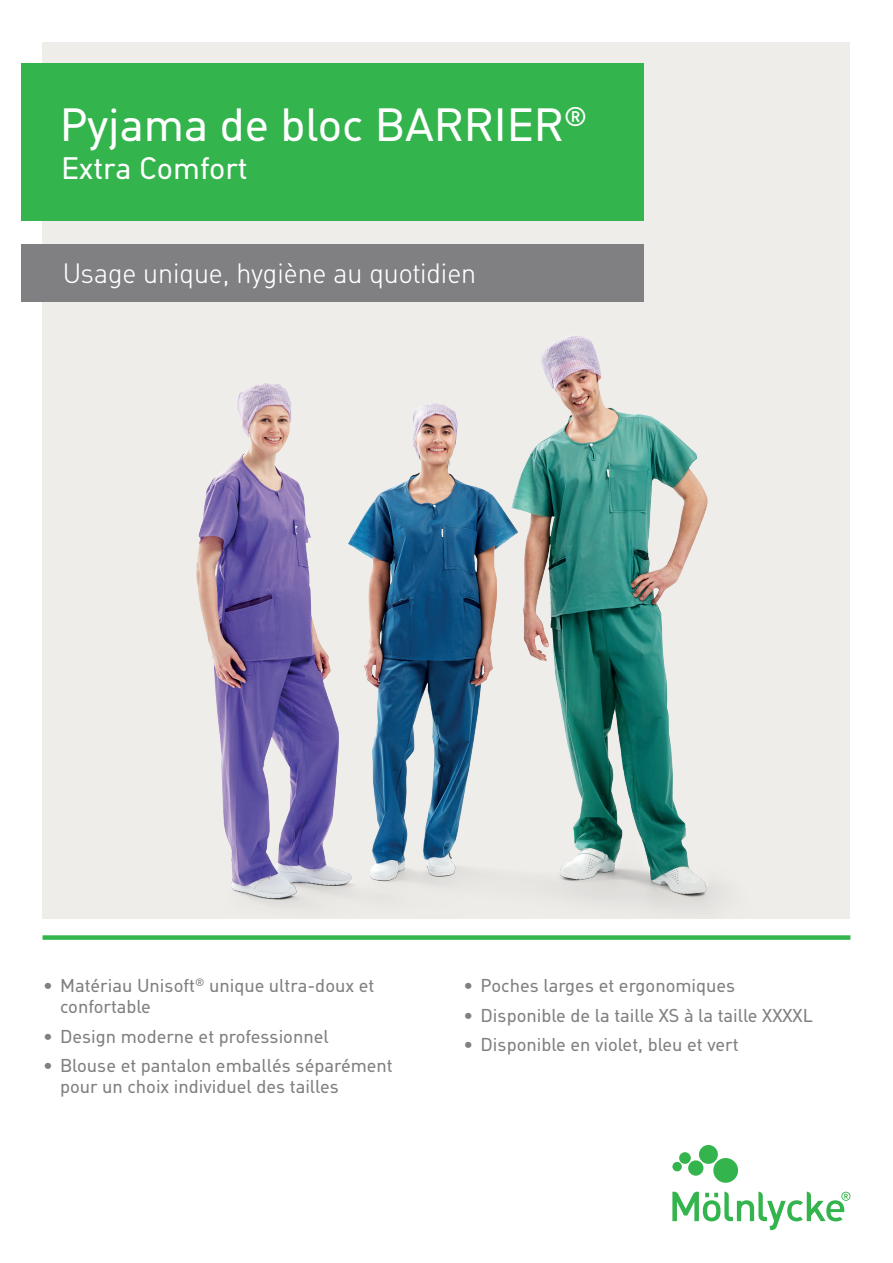
<style>
.page{position:relative;width:893px;height:1263px;background:#fff}
.page>*{position:absolute;margin:0;border:0;box-sizing:border-box;transform-origin:0 0}
.t1{font:45px "MHC Din";color:#fff}
.t2{font:30px "MHC Din";color:#fff}
.t3{font:300 27px "MHC Din";color:#fff}
.t4{font:18px/21px "MHC Din";color:#808083}
</style>
<div class="page">
<svg style="left:672px;top:1145px;width:178px;height:85px"></svg>
<div style="left:43px;top:935px;width:807px;height:5px;background:#34b44d"></div>
<div style="left:43px;top:43px;width:807px;height:875px;background:#eeedea"></div>
<img style="left:196px;top:336px;width:523px;height:574px">
<div style="left:21px;top:64px;width:623px;height:157px;background:#34b44d"></div>
<div style="left:21px;top:245px;width:623px;height:57px;background:#808083"></div>
<p class="t1" style="left:60px;top:97px;width:529px">Pyjama de bloc BARRIER<sup>®</sup></p>
<p class="t2" style="left:61px;top:149px;width:188px">Extra Comfort</p>
<p class="t3" style="left:63px;top:257px;width:415px">Usage unique, hygiène au quotidien</p>
<p class="t4" style="left:60px;top:975px;width:316px;text-indent:-17px">• Matériau Unisoft<sup>®</sup> unique ultra-doux et confortable</p>
<p class="t4" style="left:43px;top:1025px;width:287px">• Design moderne et professionnel</p>
<p class="t4" style="left:60px;top:1055px;width:334px;text-indent:-17px">• Blouse et pantalon emballés séparément pour un choix individuel des tailles</p>
<p class="t4" style="left:463px;top:975px;width:273px">• Poches larges et ergonomiques</p>
<p class="t4" style="left:463px;top:1004px;width:351px">• Disponible de la taille XS à la taille XXXXL</p>
<p class="t4" style="left:463px;top:1034px;width:277px">• Disponible en violet, bleu et vert</p>
</div>
